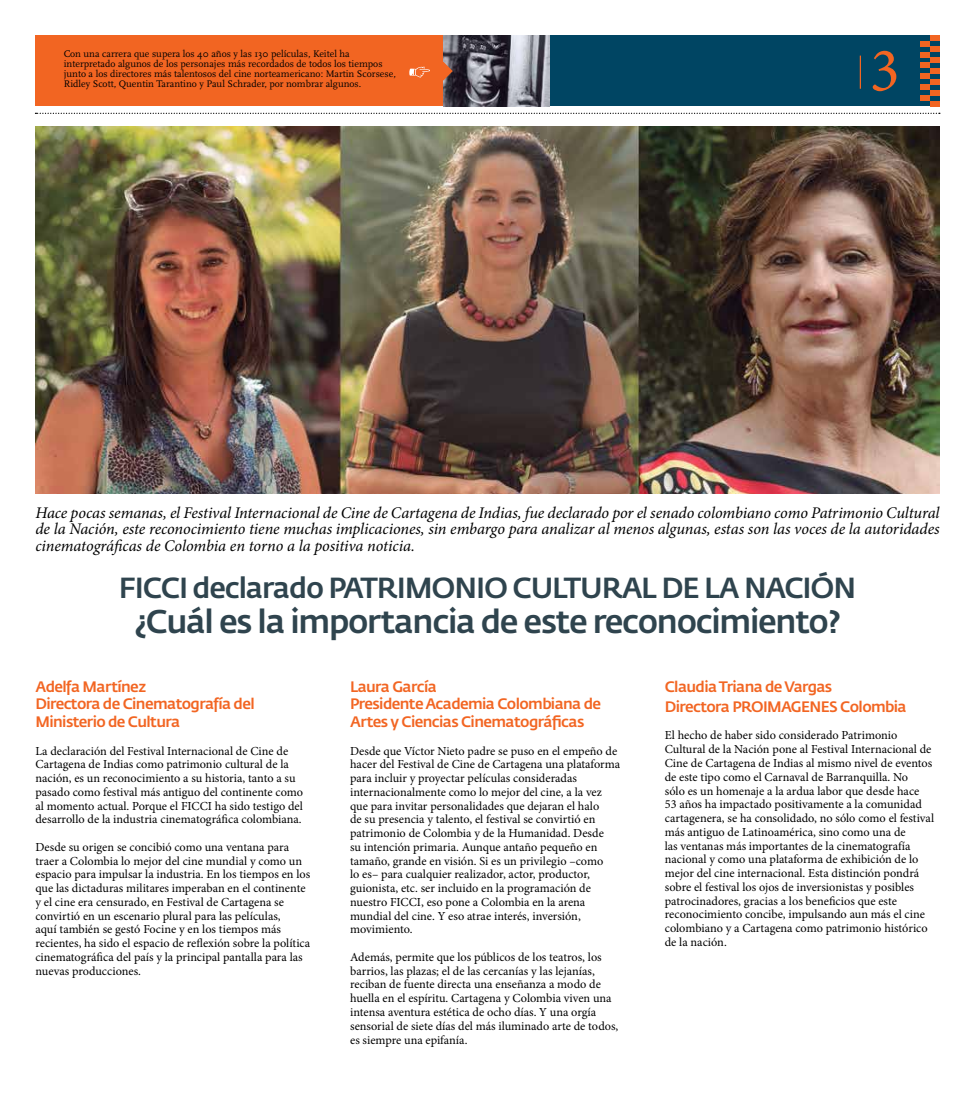
<style>
.page{position:relative;width:975px;height:1117px;background:#fff}
.page>*{position:absolute;margin:0;border:0;box-sizing:border-box;transform-origin:0 0}
.t1{font:62.5px "Minion Pro";color:#f26522}
.t2{font:500 32.5px "Fedra Sans Std";letter-spacing:-.04em;color:#2f444e}
.t3{font:500 28.75px "Fedra Sans Std";letter-spacing:-.04em;color:#2f444e}
.t4{font:italic 16.25px/16.2px "Minion Pro";letter-spacing:-.005em;color:#000;text-align:justify}
.t5{font:500 15px/17.5px "Fedra Sans Std";letter-spacing:-.04em;color:#f26522}
.t6{font:12.25px/13.8px "Minion Pro";color:#000}
.t7{font:10px/10px "Scala";color:#000}
</style>
<div class="page">
<svg style="left:35px;top:113px;width:904px;height:1px"></svg>
<div style="left:35px;top:35px;width:408px;height:71px;background:#f26522"></div>
<div style="left:549px;top:35px;width:390px;height:71px;background:#004563"></div>
<div style="left:919px;top:41px;width:10px;height:5px;background:#f26522"></div>
<div style="left:919px;top:52px;width:10px;height:5px;background:#f26522"></div>
<div style="left:929px;top:35px;width:10px;height:6px;background:#f26522"></div>
<div style="left:929px;top:68px;width:10px;height:6px;background:#f26522"></div>
<div style="left:929px;top:79px;width:10px;height:5px;background:#f26522"></div>
<div style="left:929px;top:90px;width:10px;height:5px;background:#f26522"></div>
<div style="left:929px;top:101px;width:10px;height:5px;background:#f26522"></div>
<div style="left:929px;top:57px;width:10px;height:6px;background:#f26522"></div>
<div style="left:919px;top:63px;width:10px;height:5px;background:#f26522"></div>
<div style="left:929px;top:46px;width:10px;height:6px;background:#f26522"></div>
<div style="left:919px;top:74px;width:10px;height:5px;background:#f26522"></div>
<div style="left:919px;top:95px;width:10px;height:6px;background:#f26522"></div>
<div style="left:919px;top:84px;width:10px;height:6px;background:#f26522"></div>
<hr style="left:859px;top:56px;width:1px;height:33px;background:#f26522">
<img style="left:443px;top:35px;width:106px;height:71px">
<svg style="left:409px;top:61px;width:43px;height:19px"></svg>
<img style="left:35px;top:127px;width:904px;height:366px">
<p class="t7" style="left:64px;top:49px;width:333px">Con una carrera que supera los 40 años y las 130 películas, Keitel ha interpretado algunos de los personajes más recordados de todos los tiempos junto a los directores más talentosos del cine norteamericano: Martin Scorsese, Ridley Scott, Quentin Tarantino y Paul Schrader, por nombrar algunos.</p>
<h1 class="t1" style="left:869px;top:29px;width:31px">3</h1>
<p class="t4" style="left:35px;top:504px;width:905px">Hace pocas semanas, el Festival Internacional de Cine de Cartagena de Indias, fue declarado por el senado colombiano como Patrimonio Cultural de la Nación, este reconocimiento tiene muchas implicaciones, sin embargo para analizar al menos algunas, estas son las voces de la autoridades cinematográficas de Colombia en torno a la positiva noticia.</p>
<h3 class="t3" style="left:119px;top:569px;width:738px">FICCI declarado PATRIMONIO CULTURAL DE LA NACIÓN</h3>
<h2 class="t2" style="left:134px;top:601px;width:708px">¿Cuál es la importancia de este reconocimiento?</h2>
<p class="t5" style="left:350px;top:677px;width:252px">Laura García<br>Presidente Academia Colombiana de<br>Artes y Ciencias Cinematográficas</p>
<p class="t6" style="left:350px;top:743px;width:271px">Desde que Víctor Nieto padre se puso en el empeño de hacer del Festival de Cine de Cartagena una plataforma para incluir y proyectar películas consideradas internacionalmente como lo mejor del cine, a la vez que para invitar personalidades que dejaran el halo<br>de su presencia y talento, el festival se convirtió en patrimonio de Colombia y de la Humanidad. Desde<br>su intención primaria. Aunque antaño pequeño en tamaño, grande en visión. Si es un privilegio –como<br>lo es– para cualquier realizador, actor, productor, guionista, etc. ser incluido en la programación de nuestro FICCI, eso pone a Colombia en la arena mundial del cine. Y eso atrae interés, inversión, movimiento.</p>
<p class="t6" style="left:350px;top:949px;width:270px">Además, permite que los públicos de los teatros, los barrios, las plazas; el de las cercanías y las lejanías, reciban de fuente directa una enseñanza a modo de huella en el espíritu. Cartagena y Colombia viven una intensa aventura estética de ocho días. Y una orgía sensorial de siete días del más iluminado arte de todos, es siempre una epifanía.</p>
<p class="t5" style="left:35px;top:677px;width:221px">Adelfa Martínez<br>Directora de Cinematografía del<br>Ministerio de Cultura</p>
<p class="t6" style="left:35px;top:743px;width:269px">La declaración del Festival Internacional de Cine de Cartagena de Indias como patrimonio cultural de la nación, es un reconocimiento a su historia, tanto a su pasado como festival más antiguo del continente como al momento actual. Porque el FICCI ha sido testigo del desarrollo de la industria cinematográfica colombiana.</p>
<p class="t6" style="left:35px;top:839px;width:276px">Desde su origen se concibió como una ventana para traer a Colombia lo mejor del cine mundial y como un espacio para impulsar la industria. En los tiempos en los que las dictaduras militares imperaban en el continente y el cine era censurado, en Festival de Cartagena se convirtió en un escenario plural para las películas,<br>aquí también se gestó Focine y en los tiempos más recientes, ha sido el espacio de reflexión sobre la política cinematográfica del país y la principal pantalla para las nuevas producciones.</p>
<p class="t5" style="left:664px;top:676px;width:243px;line-height:20px">Claudia Triana de Vargas<br>Directora PROIMAGENES Colombia</p>
<p class="t6" style="left:664px;top:728px;width:271px">El hecho de haber sido considerado Patrimonio Cultural de la Nación pone al Festival Internacional de Cine de Cartagena de Indias al mismo nivel de eventos de este tipo como el Carnaval de Barranquilla. No<br>sólo es un homenaje a la ardua labor que desde hace 53 años ha impactado positivamente a la comunidad cartagenera, se ha consolidado, no sólo como el festival más antiguo de Latinoamérica, sino como una de<br>las ventanas más importantes de la cinematografía nacional y como una plataforma de exhibición de lo mejor del cine internacional. Esta distinción pondrá sobre el festival los ojos de inversionistas y posibles patrocinadores, gracias a los beneficios que este reconocimiento concibe, impulsando aun más el cine colombiano y a Cartagena como patrimonio histórico de la nación.</p>
</div>
